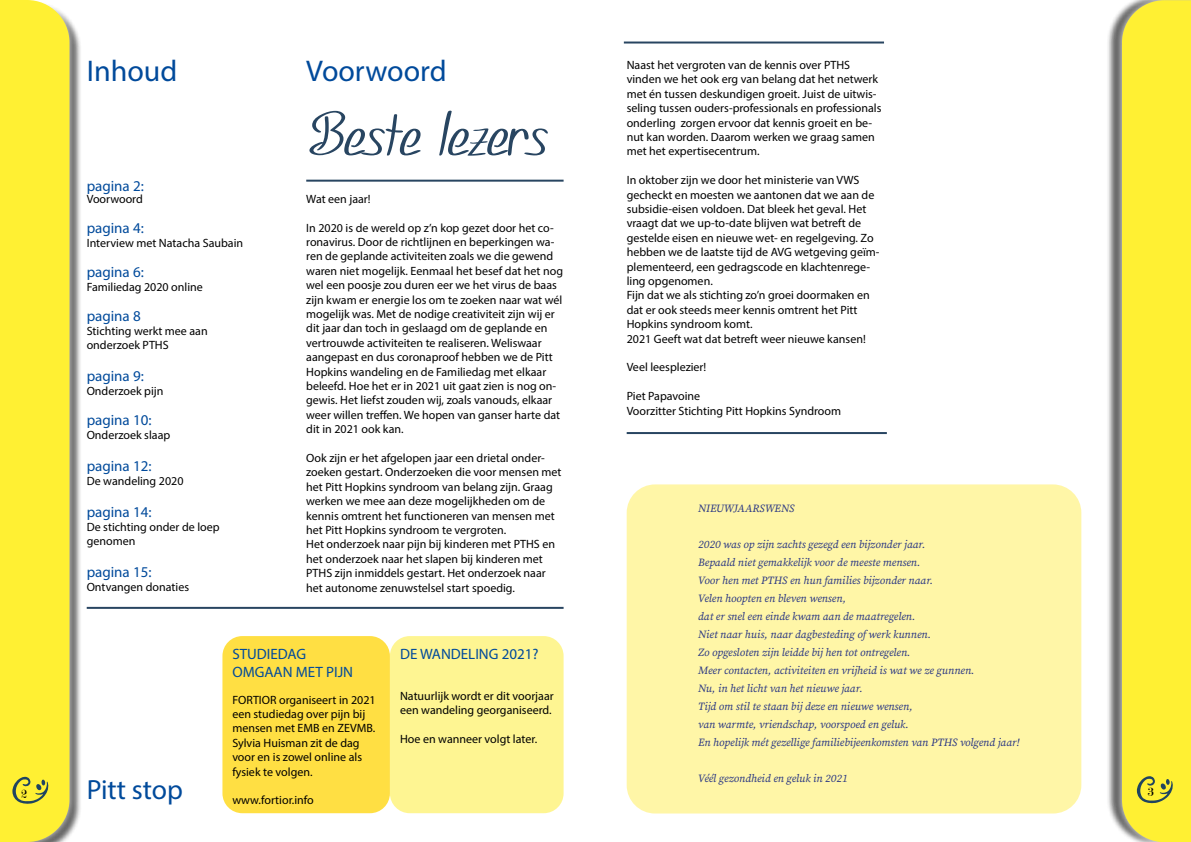
<style>
.page{position:relative;width:1191px;height:842px;background:#fff}
.page>*{position:absolute;margin:0;border:0;box-sizing:border-box;transform-origin:0 0}
.t1{font:69.7px "SF Foxboro Script";color:#284561}
.t2{font:30px "Myriad Pro";color:#004a9b}
.t3{font:27.8px "Myriad Pro";color:#004a9b}
.t4{font:15px/18px "Myriad Pro";color:#004a9b}
.t5{font:13px "Modern";color:#000}
.t6{font:12px/14.4px "Myriad Pro";color:#000}
.t7{font:italic 11px/18px "Source Serif Variable";color:#283583}
</style>
<div class="page">
<div style="left:626px;top:484px;width:455px;height:329px;background:#fff6a7;border-radius:28px"></div>
<div style="left:0;top:2px;width:82px;height:840px;background:#000;opacity:.75"></div>
<div style="left:0;top:0;width:76px;height:842px;background:#fff;opacity:.75"></div>
<div style="left:0;top:0;width:69px;height:842px;background:#fff033"></div>
<div style="left:390px;top:636px;width:173px;height:177px;background:#fef592;border-radius:20px"></div>
<div style="left:222px;top:636px;width:168px;height:177px;background:#ffdf43;border-radius:20px"></div>
<div style="left:1106px;top:0;width:85px;height:842px;background:#000;opacity:.75"></div>
<div style="left:1115px;top:0;width:76px;height:842px;background:#fff;opacity:.75"></div>
<div style="left:1122px;top:0;width:69px;height:842px;background:#fff033"></div>
<svg style="left:1136px;top:776px;width:37px;height:28px"></svg>
<svg style="left:12px;top:777px;width:37px;height:27px"></svg>
<hr style="left:306px;top:180px;width:257px;height:2px;background:#284561">
<hr style="left:624px;top:42px;width:260px;height:2px;background:#284561">
<hr style="left:87px;top:607px;width:476px;height:2px;background:#284561">
<hr style="left:626px;top:432px;width:261px;height:2px;background:#284561">
<p class="t5" style="left:21px;top:788px;width:7px">2</p>
<h2 class="t2" style="left:87px;top:52px;width:92px">Inhoud</h2>
<p class="t4" style="left:87px;top:177px;width:59px">pagina 2:</p>
<p class="t6" style="left:87px;top:191px;width:58px">Voorwoord</p>
<p class="t4" style="left:87px;top:219px;width:59px">pagina 4:</p>
<p class="t6" style="left:87px;top:235px;width:158px">Interview met Natacha Saubain</p>
<p class="t4" style="left:87px;top:263px;width:59px">pagina 6:</p>
<p class="t6" style="left:87px;top:279px;width:118px">Familiedag 2020 online</p>
<p class="t4" style="left:87px;top:307px;width:55px">pagina 8</p>
<p class="t6" style="left:87px;top:324px;width:122px;line-height:14px">Stichting werkt mee aan onderzoek PTHS</p>
<p class="t4" style="left:87px;top:367px;width:59px">pagina 9:</p>
<p class="t6" style="left:87px;top:383px;width:78px">Onderzoek pijn</p>
<p class="t4" style="left:87px;top:411px;width:66px">pagina 10:</p>
<p class="t6" style="left:87px;top:427px;width:85px">Onderzoek slaap</p>
<p class="t4" style="left:87px;top:457px;width:66px">pagina 12:</p>
<p class="t6" style="left:87px;top:473px;width:98px">De wandeling 2020</p>
<p class="t4" style="left:87px;top:503px;width:66px">pagina 14:</p>
<p class="t6" style="left:87px;top:520px;width:134px;line-height:14px">De stichting onder de loep genomen</p>
<p class="t4" style="left:87px;top:563px;width:66px">pagina 15:</p>
<p class="t6" style="left:87px;top:579px;width:104px">Ontvangen donaties</p>
<h2 class="t2" style="left:306px;top:52px;width:142px">Voorwoord</h2>
<h1 class="t1" style="left:306px;top:97px;width:239px">Beste lezers</h1>
<p class="t6" style="left:306px;top:191px;width:66px">Wat een jaar!</p>
<p class="t6" style="left:306px;top:220px;width:258px">In 2020 is de wereld op z’n kop gezet door het co&shy;ronavirus. Door de richtlijnen en beperkingen wa&shy;ren de geplande activiteiten zoals we die gewend waren niet mogelijk. Eenmaal het besef dat het nog wel een poosje zou duren eer we het virus de baas zijn kwam er energie los om te zoeken naar wat wél mogelijk was. Met de nodige creativiteit zijn wij er dit jaar dan toch in geslaagd om de geplande en vertrouwde activiteiten te realiseren. Weliswaar aangepast en dus coronaproof hebben we de Pitt Hopkins wandeling en de Familiedag met elkaar beleefd. Hoe het er in 2021 uit gaat zien is nog on&shy;gewis. Het liefst zouden wij, zoals vanouds, elkaar weer willen treffen. We hopen van ganser harte dat dit in 2021 ook kan.</p>
<p class="t6" style="left:306px;top:450px;width:257px">Ook zijn er het afgelopen jaar een drietal onder&shy;zoeken gestart. Onderzoeken die voor mensen met het Pitt Hopkins syndroom van belang zijn. Graag werken we mee aan deze mogelijkheden om de kennis omtrent het functioneren van mensen met het Pitt Hopkins syndroom te vergroten.<br>Het onderzoek naar pijn bij kinderen met PTHS en het onderzoek naar het slapen bij kinderen met PTHS zijn inmiddels gestart. Het onderzoek naar het autonome zenuwstelsel start spoedig.</p>
<h3 class="t3" style="left:87px;top:772px;width:98px">Pitt stop</h3>
<p class="t4" style="left:232px;top:645px;width:122px">STUDIEDAG<br>OMGAAN MET PIJN</p>
<p class="t6" style="left:232px;top:692px;width:145px">FORTIOR organiseert in 2021 een studiedag over pijn bij mensen met EMB en ZEVMB.<br>Sylvia Huisman zit de dag voor en is zowel online als fysiek te volgen.</p>
<p class="t6" style="left:232px;top:793px;width:83px">www.fortior.info</p>
<p class="t4" style="left:400px;top:645px;width:140px">DE WANDELING 2021?</p>
<p class="t6" style="left:400px;top:688px;width:155px">Natuurlijk wordt er dit voorjaar een wandeling georganiseerd.</p>
<p class="t6" style="left:400px;top:732px;width:139px">Hoe en wanneer volgt later.</p>
<p class="t6" style="left:626px;top:58px;width:256px">Naast het vergroten van de kennis over PTHS vinden we het ook erg van belang dat het netwerk met én tussen deskundigen groeit. Juist de uitwis&shy;seling tussen ouders-professionals en professionals onderling zorgen ervoor dat kennis groeit en be&shy;nut kan worden. Daarom werken we graag samen met het expertisecentrum.</p>
<p class="t6" style="left:626px;top:173px;width:254px">In oktober zijn we door het ministerie van VWS gecheckt en moesten we aantonen dat we aan de subsidie-eisen voldoen. Dat bleek het geval. Het vraagt dat we up-to-date blijven wat betreft de gestelde eisen en nieuwe wet- en regelgeving. Zo hebben we de laatste tijd de AVG wetgeving geïm&shy;plementeerd, een gedragscode en klachtenrege&shy;ling opgenomen.<br>Fijn dat we als stichting zo’n groei doormaken en dat er ook steeds meer kennis omtrent het Pitt Hopkins syndroom komt.<br>2021 Geeft wat dat betreft weer nieuwe kansen!</p>
<p class="t6" style="left:626px;top:360px;width:81px">Veel leesplezier!</p>
<p class="t6" style="left:626px;top:389px;width:216px">Piet Papavoine<br>Voorzitter Stichting Pitt Hopkins Syndroom</p>
<p class="t7" style="left:698px;top:499px;width:98px">NIEUWJAARSWENS</p>
<p class="t7" style="left:698px;top:535px;width:323px">2020 was op zijn zachts gezegd een bijzonder jaar.<br>Bepaald niet gemakkelijk voor de meeste mensen.<br>Voor hen met PTHS en hun families bijzonder naar.<br>Velen hoopten en bleven wensen,<br>dat er snel een einde kwam aan de maatregelen.<br>Niet naar huis, naar dagbesteding of werk kunnen.<br>Zo opgesloten zijn leidde bij hen tot ontregelen.<br>Meer contacten, activiteiten en vrijheid is wat we ze gunnen.<br>Nu, in het licht van het nieuwe jaar.<br>Tijd om stil te staan bij deze en nieuwe wensen,<br>van warmte, vriendschap, voorspoed en geluk.<br>En hopelijk mét gezellige familiebijeenkomsten van PTHS volgend jaar!</p>
<p class="t7" style="left:698px;top:769px;width:151px">Véél gezondheid en geluk in 2021</p>
<p class="t5" style="left:1147px;top:786px;width:7px">3</p>
</div>
